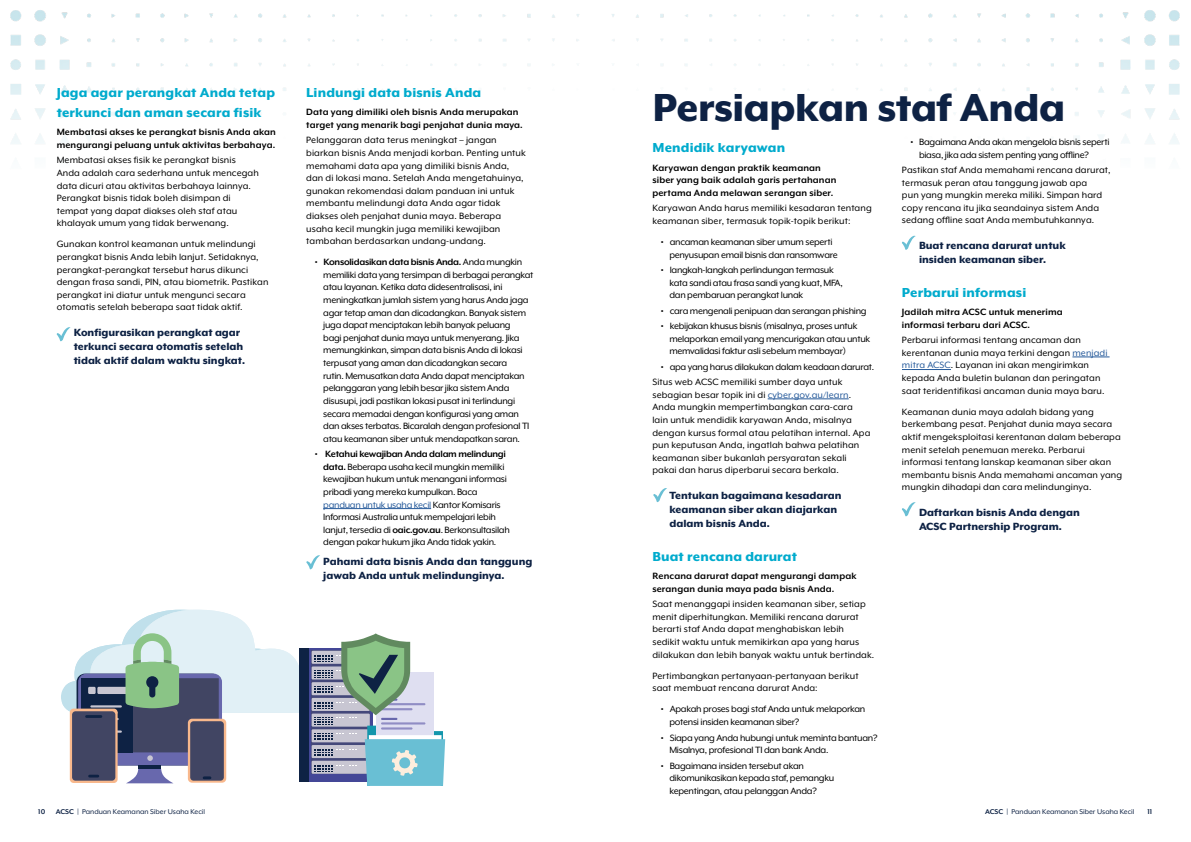
<style>
.page{position:relative;width:1191px;height:842px;background:#fff}
.page>*{position:absolute;margin:0;border:0;box-sizing:border-box;transform-origin:0 0}
.t1{font:800 45px "Mr Eaves XL Mod OT";letter-spacing:-.01em;color:#0e2244}
.t2{font:800 15px/20px "Mr Eaves XL Mod OT";letter-spacing:.01em;color:#00abcd}
.t3{font:800 12px/14px "Mr Eaves XL Mod OT";color:#0e2244}
.t4{font:10.5px/12.6px "Mr Eaves XL Mod OT";letter-spacing:.01em;color:#000}
.t5{font:10.5px/12.6px "Mr Eaves XL Mod OT";letter-spacing:-.025em;color:#000}
.t6{font:700 10.5px/12.6px "Mr Eaves XL Mod OT";letter-spacing:.01em;color:#000}
.t7{font:8px "Mr Eaves XL Mod OT";color:#0e2244}
.t8{font:700 8px "Mr Eaves XL Mod OT";color:#0e2244}
.s1{font-weight:700}
.s2{color:#275b9b}
</style>
<div class="page">
<img style="left:10px;top:10px;width:1170px;height:134px">
<svg style="left:306px;top:555px;width:14px;height:14px"></svg>
<svg style="left:57px;top:327px;width:14px;height:14px"></svg>
<svg style="left:902px;top:236px;width:13px;height:14px"></svg>
<svg style="left:653px;top:488px;width:14px;height:14px"></svg>
<svg style="left:902px;top:502px;width:13px;height:14px"></svg>
<svg style="left:61px;top:610px;width:384px;height:176px"></svg>
<hr style="left:323px;top:508px;width:108px;height:1px;background:#275b9b">
<hr style="left:767px;top:399px;width:81px;height:1px;background:#275b9b">
<hr style="left:1072px;top:357px;width:37px;height:1px;background:#275b9b">
<hr style="left:902px;top:369px;width:49px;height:1px;background:#275b9b">
<h2 class="t2" style="left:57px;top:82px;width:220px">Jaga agar perangkat Anda tetap terkunci dan aman secara fisik</h2>
<p class="t6" style="left:57px;top:126px;width:221px">Membatasi akses ke perangkat bisnis Anda akan mengurangi peluang untuk aktivitas berbahaya.</p>
<p class="t4" style="left:57px;top:154px;width:204px">Membatasi akses fisik ke perangkat bisnis Anda adalah cara sederhana untuk mencegah data dicuri atau aktivitas berbahaya lainnya.<br>Perangkat bisnis tidak boleh disimpan di tempat yang dapat diakses oleh staf atau khalayak umum yang tidak berwenang.</p>
<p class="t4" style="left:57px;top:238px;width:213px">Gunakan kontrol keamanan untuk melindungi perangkat bisnis Anda lebih lanjut. Setidaknya, perangkat-perangkat tersebut harus dikunci dengan frasa sandi, PIN, atau biometrik. Pastikan perangkat ini diatur untuk mengunci secara otomatis setelah beberapa saat tidak aktif.</p>
<p class="t3" style="left:74px;top:325px;width:173px">Konfigurasikan perangkat agar terkunci secara otomatis setelah tidak aktif dalam waktu singkat.</p>
<h2 class="t2" style="left:306px;top:82px;width:176px">Lindungi data bisnis Anda</h2>
<p class="t6" style="left:306px;top:106px;width:217px">Data yang dimiliki oleh bisnis Anda merupakan target yang menarik bagi penjahat dunia maya.</p>
<p class="t4" style="left:306px;top:134px;width:221px">Pelanggaran data terus meningkat – jangan biarkan bisnis Anda menjadi korban. Penting untuk memahami data apa yang dimiliki bisnis Anda, dan di lokasi mana. Setelah Anda mengetahuinya, gunakan rekomendasi dalam panduan ini untuk membantu melindungi data Anda agar tidak diakses oleh penjahat dunia maya. Beberapa usaha kecil mungkin juga memiliki kewajiban tambahan berdasarkan undang-undang.</p>
<p class="t5" style="left:323px;top:256px;width:212px;text-indent:-9px"><span class="s1">• Konsolidasikan data bisnis Anda.</span> Anda mungkin memiliki data yang tersimpan di berbagai perangkat atau layanan. Ketika data didesentralisasi, ini meningkatkan jumlah sistem yang harus Anda jaga agar tetap aman dan dicadangkan. Banyak sistem juga dapat menciptakan lebih banyak peluang<br>bagi penjahat dunia maya untuk menyerang. Jika memungkinkan, simpan data bisnis Anda di lokasi terpusat yang aman dan dicadangkan secara<br>rutin. Memusatkan data Anda dapat menciptakan pelanggaran yang lebih besar jika sistem Anda disusupi, jadi pastikan lokasi pusat ini terlindungi secara memadai dengan konfigurasi yang aman dan akses terbatas. Bicaralah dengan profesional TI atau keamanan siber untuk mendapatkan saran.</p>
<p class="t5" style="left:323px;top:448px;width:188px;text-indent:-9px"><span class="s1">• Ketahui kewajiban Anda dalam melindungi data.</span> Beberapa usaha kecil mungkin memiliki kewajiban hukum untuk menangani informasi pribadi yang mereka kumpulkan. Baca <span class="s2">panduan untuk usaha kecil</span> Kantor Komisaris Informasi Australia untuk mempelajari lebih lanjut, tersedia di <span class="s1">oaic.gov.au</span>. Berkonsultasilah dengan pakar hukum jika Anda tidak yakin.</p>
<p class="t3" style="left:323px;top:554px;width:211px">Pahami data bisnis Anda dan tanggung jawab Anda untuk melindunginya.</p>
<h1 class="t1" style="left:652px;top:82px;width:414px">Persiapkan staf Anda</h1>
<h2 class="t2" style="left:652px;top:138px;width:134px">Mendidik karyawan</h2>
<p class="t6" style="left:652px;top:161px;width:185px">Karyawan dengan praktik keamanan siber yang baik adalah garis pertahanan pertama Anda melawan serangan siber.</p>
<p class="t4" style="left:652px;top:202px;width:221px">Karyawan Anda harus memiliki kesadaran tentang keamanan siber, termasuk topik-topik berikut:</p>
<p class="t5" style="left:669px;top:236px;width:170px;text-indent:-9px"><span class="s1">•</span> ancaman keamanan siber umum seperti penyusupan email bisnis dan ransomware</p>
<p class="t5" style="left:669px;top:264px;width:175px;text-indent:-9px"><span class="s1">•</span> langkah-langkah perlindungan termasuk kata sandi atau frasa sandi yang kuat, MFA, dan pembaruan perangkat lunak</p>
<p class="t5" style="left:661px;top:304px;width:207px"><span class="s1">•</span> cara mengenali penipuan dan serangan phishing</p>
<p class="t5" style="left:669px;top:320px;width:202px;text-indent:-9px"><span class="s1">•</span> kebijakan khusus bisnis (misalnya, proses untuk melaporkan email yang mencurigakan atau untuk memvalidasi faktur asli sebelum membayar)</p>
<p class="t5" style="left:652px;top:359px;width:222px;line-height:15.4px;text-indent:9px"><span class="s1">•</span> apa yang harus dilakukan dalam keadaan darurat.<br>Situs web ACSC memiliki sumber daya untuk</p>
<p class="t4" style="left:652px;top:388px;width:220px">sebagian besar topik ini di <span class="s2">cyber.gov.au/learn</span>.<br>Anda mungkin mempertimbangkan cara-cara lain untuk mendidik karyawan Anda, misalnya dengan kursus formal atau pelatihan internal. Apa pun keputusan Anda, ingatlah bahwa pelatihan keamanan siber bukanlah persyaratan sekali pakai dan harus diperbarui secara berkala.</p>
<p class="t3" style="left:669px;top:488px;width:174px">Tentukan bagaimana kesadaran keamanan siber akan diajarkan dalam bisnis Anda.</p>
<h2 class="t2" style="left:652px;top:546px;width:146px">Buat rencana darurat</h2>
<p class="t6" style="left:652px;top:570px;width:206px">Rencana darurat dapat mengurangi dampak serangan dunia maya pada bisnis Anda.</p>
<p class="t4" style="left:652px;top:598px;width:222px">Saat menanggapi insiden keamanan siber, setiap menit diperhitungkan. Memiliki rencana darurat berarti staf Anda dapat menghabiskan lebih sedikit waktu untuk memikirkan apa yang harus dilakukan dan lebih banyak waktu untuk bertindak.</p>
<p class="t4" style="left:652px;top:669px;width:208px">Pertimbangkan pertanyaan-pertanyaan berikut saat membuat rencana darurat Anda:</p>
<p class="t5" style="left:669px;top:703px;width:197px;text-indent:-9px"><span class="s1">•</span> Apakah proses bagi staf Anda untuk melaporkan potensi insiden keamanan siber?</p>
<p class="t5" style="left:669px;top:731px;width:209px;text-indent:-9px"><span class="s1">•</span> Siapa yang Anda hubungi untuk meminta bantuan?<br>Misalnya, profesional TI dan bank Anda.</p>
<p class="t5" style="left:669px;top:759px;width:166px;text-indent:-9px"><span class="s1">•</span> Bagaimana insiden tersebut akan dikomunikasikan kepada staf, pemangku kepentingan, atau pelanggan Anda?</p>
<p class="t5" style="left:919px;top:136px;width:192px;text-indent:-9px"><span class="s1">•</span> Bagaimana Anda akan mengelola bisnis seperti biasa, jika ada sistem penting yang offline?</p>
<p class="t4" style="left:902px;top:164px;width:210px">Pastikan staf Anda memahami rencana darurat, termasuk peran atau tanggung jawab apa<br>pun yang mungkin mereka miliki. Simpan hard copy rencana itu jika seandainya sistem Anda sedang offline saat Anda membutuhkannya.</p>
<p class="t3" style="left:919px;top:238px;width:148px">Buat rencana darurat untuk insiden keamanan siber.</p>
<h2 class="t2" style="left:902px;top:282px;width:126px">Perbarui informasi</h2>
<p class="t6" style="left:902px;top:306px;width:162px">Jadilah mitra ACSC untuk menerima informasi terbaru dari ACSC.</p>
<p class="t4" style="left:902px;top:334px;width:207px">Perbarui informasi tentang ancaman dan kerentanan dunia maya terkini dengan <span class="s2">menjadi mitra ACSC</span>. Layanan ini akan mengirimkan kepada Anda buletin bulanan dan peringatan saat teridentifikasi ancaman dunia maya baru.</p>
<p class="t4" style="left:902px;top:405px;width:222px">Keamanan dunia maya adalah bidang yang berkembang pesat. Penjahat dunia maya secara aktif mengeksploitasi kerentanan dalam beberapa menit setelah penemuan mereka. Perbarui informasi tentang lanskap keamanan siber akan membantu bisnis Anda memahami ancaman yang mungkin dihadapi dan cara melindunginya.</p>
<p class="t3" style="left:919px;top:505px;width:162px">Daftarkan bisnis Anda dengan<br>ACSC Partnership Program.</p>
<p class="t8" style="left:38px;top:807px;width:9px">10</p>
<p class="t7" style="left:56px;top:807px;width:151px"><span class="s1">ACSC |</span> Panduan Keamanan Siber Usaha Kecil</p>
<p class="t7" style="left:985px;top:807px;width:151px"><span class="s1">ACSC |</span> Panduan Keamanan Siber Usaha Kecil</p>
<p class="t8" style="left:1147px;top:807px;width:6px">11</p>
</div>
